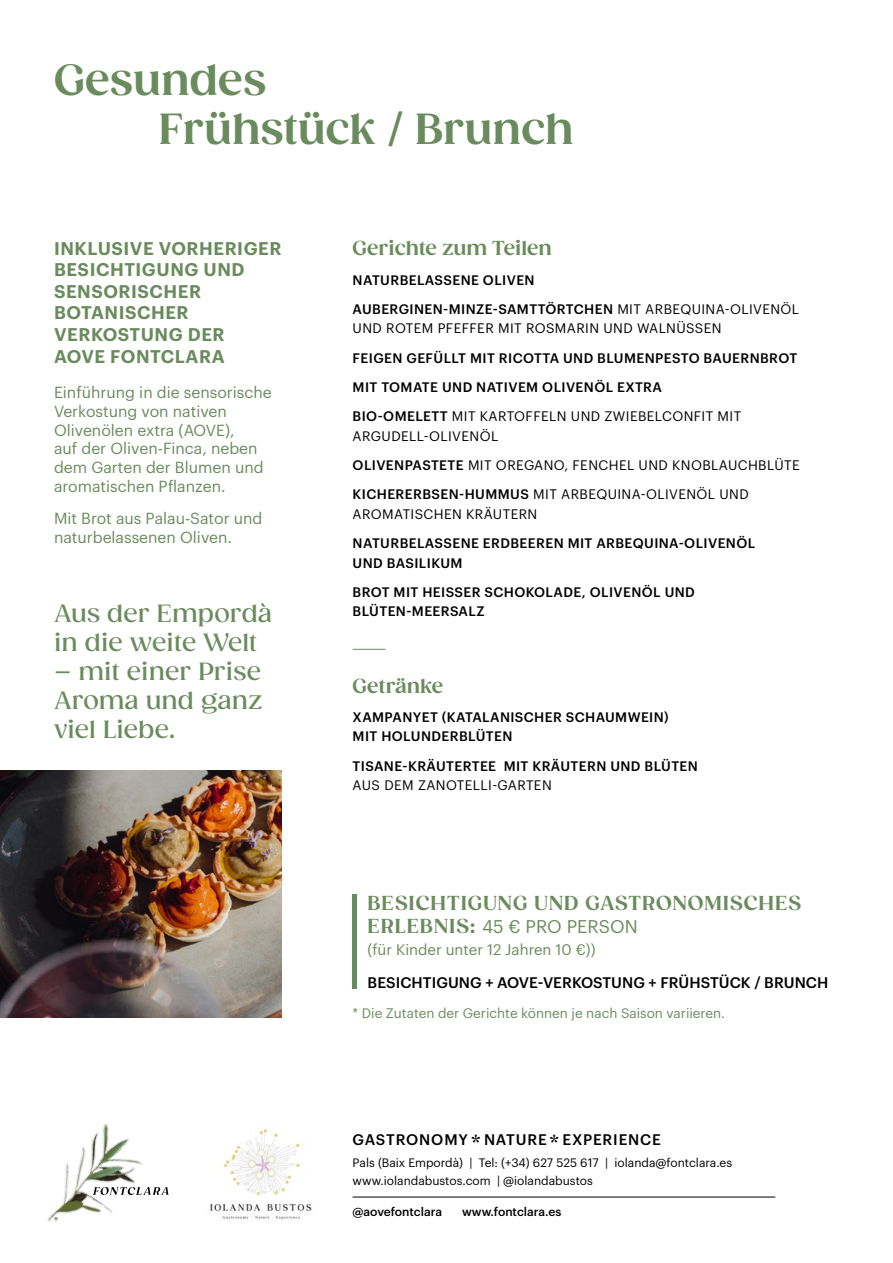
<style>
.page{position:relative;width:893px;height:1263px;background:#fff}
.page>*{position:absolute;margin:0;border:0;box-sizing:border-box;transform-origin:0 0}
.t1{font:700 42px "Gazpacho";color:#6a8b5d}
.t2{font:500 24px/28.8px "Gazpacho";color:#6a8b5d}
.t3{font:700 19.5px "Gazpacho";letter-spacing:.04em;color:#6a8b5d}
.t4{font:700 19.5px "Gazpacho";color:#6a8b5d}
.t5{font:600 18px/21.6px "Graphik";letter-spacing:.03em;color:#6a8b5d}
.t6{font:18px "Graphik";letter-spacing:.005em;color:#6a8b5d}
.t7{font:15.75px/18.9px "Graphik";color:#6a8b5d}
.t8{font:500 15px "Graphik";letter-spacing:.005em;color:#000}
.t9{font:15px "Graphik";color:#6a8b5d}
.t10{font:500 15px "Graphik";letter-spacing:.05em;color:#000}
.t11{font:500 13.5px/29.2px "Graphik";letter-spacing:.03em;color:#000}
.t12{font:13.5px/29.2px "Graphik";letter-spacing:.03em;color:#000}
.t13{font:13.5px "Graphik";color:#6a8b5d}
.t14{font:12px/18px "Graphik";color:#000}
.t15{font:500 12px "Graphik";color:#000}
.s1{font-weight:400}
.s2{font-weight:500}
.s3{font-family:"Gazpacho";font-weight:700;font-size:19.5px}
.s4{font-family:"Gazpacho";font-weight:700;font-size:21px}
</style>
<div class="page">
<img style="left:0;top:770px;width:282px;height:247px">
<hr style="left:353px;top:649px;width:33px;height:1px;background:#6a8b5d">
<hr style="left:353px;top:894px;width:4px;height:95px;background:#6a8b5d">
<hr style="left:353px;top:1197px;width:422px;height:1px;background:#000">
<img style="left:210px;top:1129px;width:102px;height:91px">
<svg style="left:163px;top:1187px;width:6px;height:8px"></svg>
<img style="left:47px;top:1123px;width:116px;height:99px">
<h1 class="t1" style="left:54px;top:55px;width:214px">Gesundes</h1>
<h1 class="t1" style="left:159px;top:104px;width:417px">Frühstück / Brunch</h1>
<h3 class="t5" style="left:54px;top:236px;width:229px">INKLUSIVE VORHERIGER<br>BESICHTIGUNG UND<br>SENSORISCHER<br>BOTANISCHER<br>VERKOSTUNG DER<br>AOVE FONTCLARA</h3>
<p class="t7" style="left:54px;top:381px;width:219px">Einführung in die sensorische<br>Verkostung von nativen<br>Olivenölen extra (AOVE),<br>auf der Oliven-Finca, neben dem Garten der Blumen und aromatischen Pflanzen.</p>
<p class="t7" style="left:54px;top:507px;width:210px">Mit Brot aus Palau-Sator und naturbelassenen Oliven.</p>
<h2 class="t2" style="left:54px;top:599px;width:220px">Aus der Empordà in die weite Welt</h2>
<h2 class="t2" style="left:54px;top:657px;width:210px;text-align:justify">– mit einer Prise Aroma und ganz viel Liebe.</h2>
<h3 class="t4" style="left:353px;top:237px;width:201px">Gerichte zum Teilen</h3>
<p class="t11" style="left:353px;top:264px;width:448px">NATURBELASSENE OLIVEN<br>AUBERGINEN-MINZE-SAMTTÖRTCHEN <span class="s1">MIT ARBEQUINA-OLIVENÖL</span></p>
<p class="t12" style="left:353px;top:313px;width:370px">UND ROTEM PFEFFER MIT ROSMARIN UND WALNÜSSEN</p>
<p class="t11" style="left:353px;top:342px;width:446px">FEIGEN GEFÜLLT MIT RICOTTA UND BLUMENPESTO BAUERNBROT<br>MIT TOMATE UND NATIVEM OLIVENÖL EXTRA<br>BIO-OMELETT <span class="s1">MIT KARTOFFELN UND ZWIEBELCONFIT MIT</span></p>
<p class="t12" style="left:353px;top:420px;width:449px">ARGUDELL-OLIVENÖL<br><span class="s2">OLIVENPASTETE</span> MIT OREGANO, FENCHEL UND KNOBLAUCHBLÜTE<br><span class="s2">KICHERERBSEN-HUMMUS</span> MIT ARBEQUINA-OLIVENÖL UND</p>
<p class="t12" style="left:353px;top:498px;width:186px">AROMATISCHEN KRÄUTERN</p>
<p class="t11" style="left:353px;top:532px;width:404px;line-height:19.5px">NATURBELASSENE ERDBEEREN MIT ARBEQUINA-OLIVENÖL<br>UND BASILIKUM</p>
<p class="t11" style="left:353px;top:581px;width:344px;line-height:19.5px">BROT MIT HEISSER SCHOKOLADE, OLIVENÖL UND<br>BLÜTEN-MEERSALZ</p>
<h3 class="t4" style="left:353px;top:674px;width:92px">Getränke</h3>
<p class="t11" style="left:353px;top:706px;width:318px;line-height:19.5px">XAMPANYET (KATALANISCHER SCHAUMWEIN)<br>MIT HOLUNDERBLÜTEN</p>
<p class="t11" style="left:353px;top:750px;width:347px">TISANE-KRÄUTERTEE MIT KRÄUTERN UND BLÜTEN</p>
<p class="t12" style="left:353px;top:769px;width:201px">AUS DEM ZANOTELLI-GARTEN</p>
<h3 class="t3" style="left:368px;top:891px;width:435px">BESICHTIGUNG UND GASTRONOMISCHES</h3>
<h3 class="t6" style="left:368px;top:913px;width:272px"><span class="s3">ERLEBNIS:</span> 45 € PRO PERSON</h3>
<p class="t9" style="left:368px;top:939px;width:229px">(für Kinder unter 12 Jahren 10 €))</p>
<p class="t8" style="left:368px;top:971px;width:462px">BESICHTIGUNG + AOVE-VERKOSTUNG + FRÜHSTÜCK / BRUNCH</p>
<p class="t13" style="left:353px;top:1002px;width:374px">* Die Zutaten der Gerichte können je nach Saison variieren.</p>
<p class="t10" style="left:353px;top:1128px;width:310px">GASTRONOMY <span class="s4">*</span> NATURE <span class="s4">*</span> EXPERIENCE</p>
<p class="t14" style="left:353px;top:1153px;width:381px">Pals (Baix Empordà) | Tel: (+34) 627 525 617 | iolanda@fontclara.es www.iolandabustos.com | @iolandabustos</p>
<p class="t15" style="left:353px;top:1202px;width:91px">@aovefontclara</p>
<p class="t15" style="left:462px;top:1202px;width:101px">www.fontclara.es</p>
</div>
